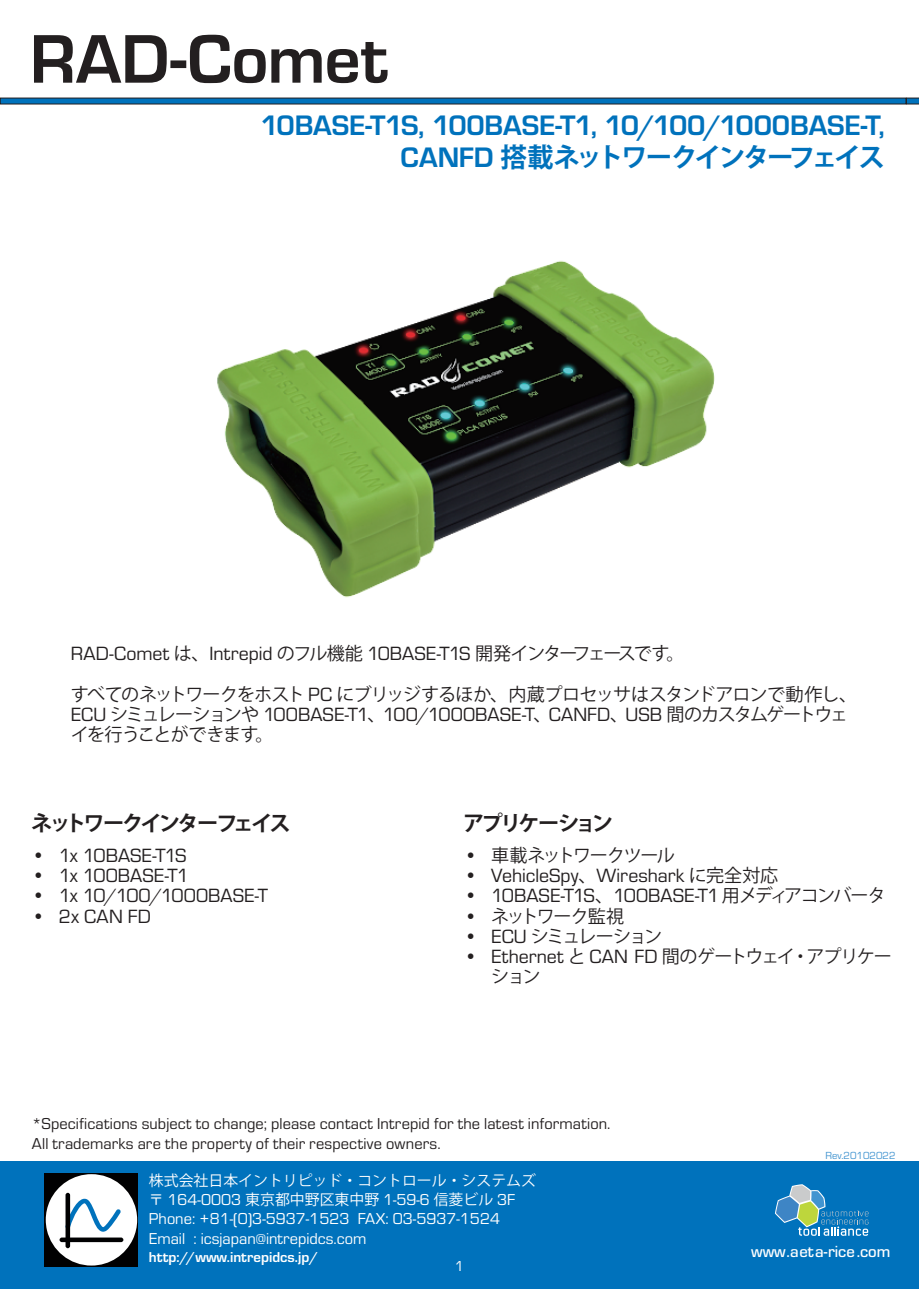
<style>
.page{position:relative;width:919px;height:1289px;background:#fff}
.page>*{position:absolute;margin:0;border:0;box-sizing:border-box;transform-origin:0 0}
.t1{font:700 71.25px "Eurostile";letter-spacing:-.005em;color:#231f20}
.t2{font:700 29.25px "Eurostile";letter-spacing:-.01em;color:#0072bc}
.t3{font:700 26.55px "Koz Go Pr 6 N";letter-spacing:-.1em;color:#0072bc}
.t4{font:700 21.3px "Koz Go Pr 6 N";letter-spacing:-.135em;color:#231f20}
.t5{font:19.95px "Eurostile";color:#231f20}
.t6{font:18px "Koz Go Pr 6 N";letter-spacing:-.06em;color:#231f20}
.t7{font:18px "Koz Go Pr 6 N";letter-spacing:-.08em;color:#231f20}
.t8{font:18px "Koz Go Pr 6 N";letter-spacing:-.12em;color:#231f20}
.t9{font:500 16.65px "Eurostile";color:#fff}
.t10{font:16.35px/20.2px "Eurostile";letter-spacing:.01em;color:#231f20}
.t11{font:16.35px/19.2px "Eurostile";color:#fff}
.t12{font:14.85px "Koz Go Pr 6 N";color:#fff}
.t13{font:700 14.85px "Eurostile";color:#fff}
.t14{font:14.85px "Eurostile";color:#fff}
.t15{font:10.65px "Eurostile";color:#4194d0}
.s1{font-family:"Eurostile";font-size:29.25px}
.s2{font-family:"Koz Go Pr 6 N";font-size:18px}
.s3{font-family:"Eurostile";font-size:19.95px}
.s4{font-family:"Koz Go Pr 6 N";font-size:14.85px}
</style>
<div class="page">
<img style="left:217px;top:260px;width:498px;height:338px">
<div style="left:0;top:1161px;width:906px;height:127px;background:#0072bc"></div>
<div style="left:0;top:98px;width:905px;height:6px;background:#0072bc"></div>
<div style="left:906px;top:1161px;width:12px;height:127px;background:#0072bc"></div>
<svg style="left:906px;top:98px;width:12px;height:6px"></svg>
<div style="left:45px;top:1172px;width:93px;height:94px;background:#000001"></div>
<svg style="left:46px;top:1174px;width:91px;height:91px"></svg>
<svg style="left:775px;top:1184px;width:93px;height:51px"></svg>
<h1 class="t1" style="left:30px;top:8px;width:360px">RAD-Comet</h1>
<h2 class="t2" style="left:260px;top:104px;width:626px">10BASE ,S1T - 100BASE T- 1, 10/100/1000BASE ,T-</h2>
<h3 class="t3" style="left:400px;top:142px;width:486px"><span class="s1">CANFD</span> 搭載ネットワークインターフェイス</h3>
<p class="t5" style="left:71px;top:640px;width:600px">RAD-Comet <span class="s2">は、</span>Intrepid <span class="s2">のフル機能</span> 10BASE S1T - <span class="s2">開発インターフェースです</span></p>
<p class="t6" style="left:71px;top:684px;width:788px">すべてのネットワークをホスト <span class="s3">PC</span> にブリッジするほか、内蔵プロセッサはスタンドアロンで動作し、</p>
<p class="t5" style="left:71px;top:701px;width:779px">ECU <span class="s2">シミュレーションや</span> 100BASE <span class="s2">、</span>1T - 100/1000BASE <span class="s2">、</span>T - CANFD<span class="s2">、</span>USB <span class="s2">間のカスタムゲートウェ</span></p>
<p class="t6" style="left:255px;top:724px;width:20px">。</p>
<p class="t6" style="left:666px;top:643px;width:20px">。</p>
<p class="t6" style="left:71px;top:724px;width:189px">イを行うことができます</p>
<p class="t4" style="left:31px;top:810px;width:261px">ネットワークインターフェイス</p>
<p class="t5" style="left:59px;top:841px;width:129px">x1 10BASE S1T -</p>
<p class="t5" style="left:32px;top:841px;width:15px">•</p>
<p class="t4" style="left:463px;top:810px;width:152px">アプリケーション</p>
<p class="t5" style="left:464px;top:841px;width:15px">•</p>
<p class="t7" style="left:491px;top:845px;width:185px">車載ネットワークツール</p>
<p class="t5" style="left:32px;top:862px;width:15px">•</p>
<p class="t5" style="left:59px;top:862px;width:131px">x1 100BASE 1T -</p>
<p class="t5" style="left:32px;top:882px;width:15px">•</p>
<p class="t5" style="left:59px;top:882px;width:211px">x1 10/100/1000BASE T-</p>
<p class="t5" style="left:32px;top:902px;width:15px">•</p>
<p class="t5" style="left:59px;top:902px;width:93px">2x CAN FD</p>
<p class="t5" style="left:464px;top:862px;width:15px">•</p>
<p class="t5" style="left:464px;top:882px;width:15px">•</p>
<p class="t5" style="left:464px;top:902px;width:15px">•</p>
<p class="t5" style="left:491px;top:862px;width:288px">VehicleSpy<span class="s2">、</span>Wireshark <span class="s2">に完全対応</span></p>
<p class="t5" style="left:491px;top:882px;width:396px">10BASE <span class="s2">、</span>S1T - 100BASE 1T - <span class="s2">用メディアコンバータ</span></p>
<p class="t7" style="left:491px;top:905px;width:134px">ネットワーク監視</p>
<p class="t5" style="left:464px;top:922px;width:15px">•</p>
<p class="t8" style="left:491px;top:926px;width:173px"><span class="s3">ECU</span> シミュレーション</p>
<p class="t5" style="left:464px;top:942px;width:15px">•</p>
<p class="t6" style="left:806px;top:946px;width:87px">アプリケー</p>
<p class="t5" style="left:491px;top:942px;width:305px">Ethernet <span class="s2">と</span> CAN FD <span class="s2">間のゲートウェイ</span></p>
<p class="t6" style="left:791px;top:946px;width:20px">・</p>
<p class="t6" style="left:491px;top:966px;width:51px">ション</p>
<p class="t10" style="left:32px;top:1112px;width:580px">*Specifications subject to change; please contact Intrepid for the latest information.<br>All trademarks are the property of their respective owners.</p>
<p class="t12" style="left:149px;top:1172px;width:388px">株式会社日本イントリピッド・コントロール・システムズ</p>
<p class="t11" style="left:357px;top:1189px;width:159px;text-indent:-209px"><span class="s4">〒</span> 164-0003 <span class="s4">東京都中野区東中野</span> 1-59-6 <span class="s4">信菱ビル</span> 3F<br>FAX: 03-5937-1524</p>
<p class="t11" style="left:193px;top:1208px;width:175px;text-indent:-44px">Phone: +81- 0( )3-5937-1523<br>: icsjapan@intrepidcs.com</p>
<p class="t11" style="left:149px;top:1227px;width:38px">Email</p>
<p class="t13" style="left:149px;top:1246px;width:171px">http://www.intrepidcs j p. /</p>
<p class="t14" style="left:455px;top:1255px;width:11px">1</p>
<p class="t15" style="left:825px;top:1148px;width:72px">Rev.20102022</p>
<p class="t9" style="left:751px;top:1239px;width:141px">www.aeta-rice.com</p>
</div>
